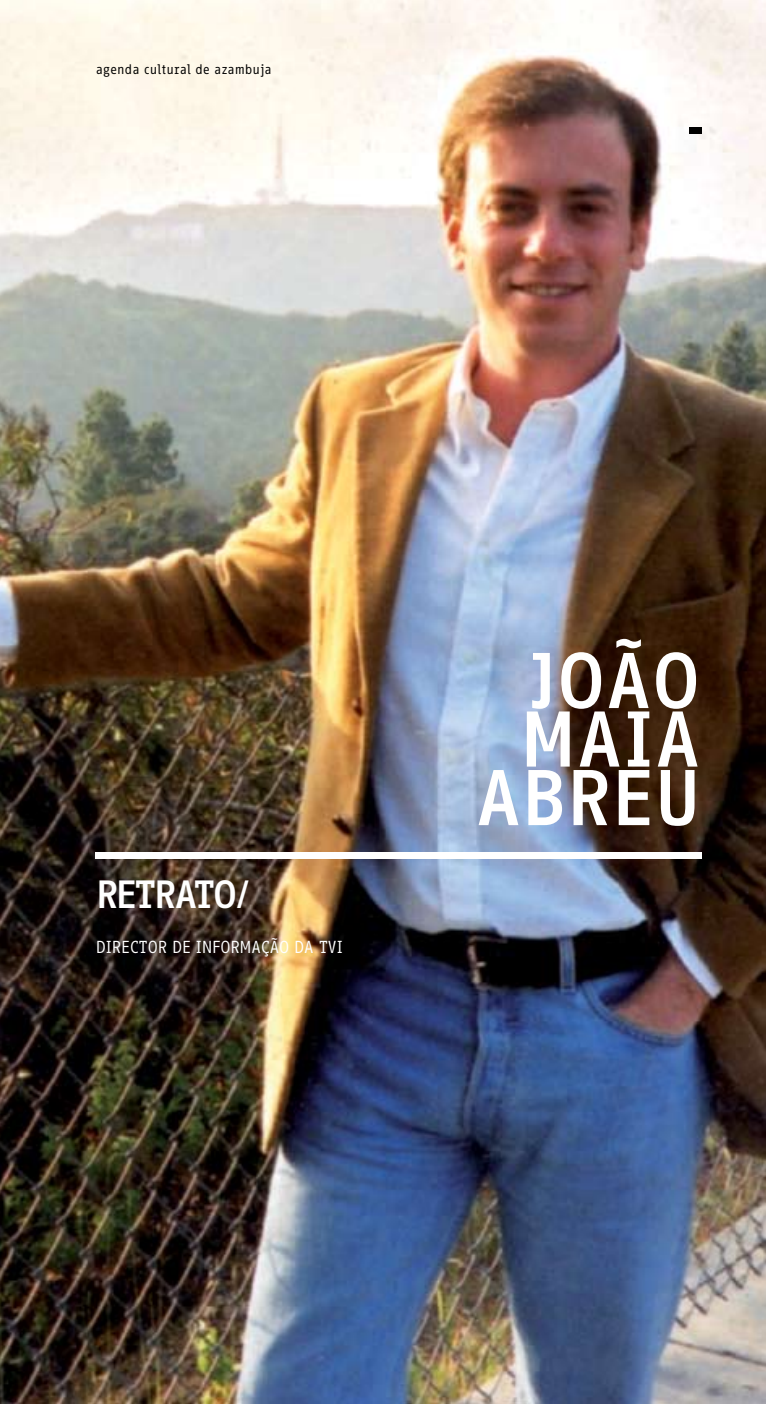
<style>
.page{position:relative;width:766px;height:1404px;background:#fff}
.page>*{position:absolute;margin:0;border:0;box-sizing:border-box;transform-origin:0 0}
.t1{font:700 76.5px/58.5px "Info Office";letter-spacing:-.03em;color:#fff;text-align:right}
.t2{font:700 38.25px "Info Office";letter-spacing:-.11em;color:#fff}
.t3{font:16.88px "Info Office";letter-spacing:-.03em;color:#fff}
.t4{font:13.5px "Info Office";letter-spacing:-.01em;color:#000}
</style>
<div class="page">
<img style="left:0;top:0;width:765px;height:1403px">
<div style="left:689px;top:128px;width:13px;height:6px;background:#000"></div>
<div style="left:96px;top:852px;width:606px;height:6px;background:#fff"></div>
<p class="t4" style="left:96px;top:62px;width:178px">agenda cultural de azambuja</p>
<h2 class="t2" style="left:96px;top:871px;width:158px">RETRATO/</h2>
<p class="t3" style="left:96px;top:937px;width:249px">DIRECTOR DE INFORMAÇÃO DA TVI</p>
<h1 class="t1" style="left:474px;top:650px;width:229px">JOÃO<br>MAIA<br>ABREU</h1>
</div>
